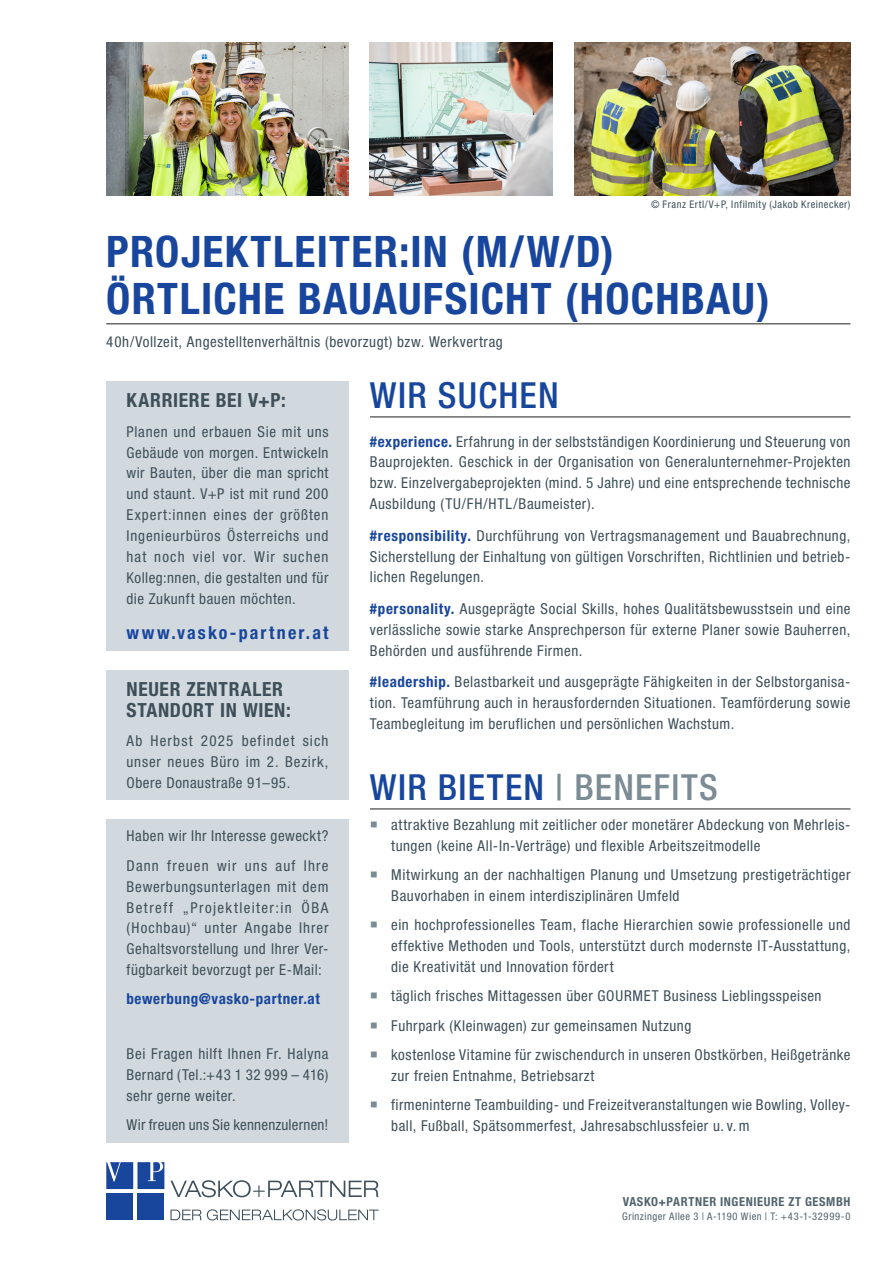
<style>
.page{position:relative;width:893px;height:1263px;background:#fff}
.page>*{position:absolute;margin:0;border:0;box-sizing:border-box;transform-origin:0 0}
.NEU_headline_blau_24_pt{font:700 condensed 43.5px "Helvetica Neue";letter-spacing:.03em;color:#18469d}
.NEU_headline_blau_24_pt-2{font:500 condensed 36px "Helvetica Neue";letter-spacing:.035em;color:#18469d}
.t1{font:700 condensed 19.5px/21px "Helvetica Neue";letter-spacing:.035em;color:#3e4f59}
.t2{font:700 condensed 18px "Helvetica Neue";letter-spacing:.12em;color:#18469d}
.fließtext_80_schwarz{font:condensed 15px/20.9px "Helvetica Neue";letter-spacing:.035em;color:#3e4f59;text-align:justify}
.fließtext_80_schwarz-2{font:condensed 15px "Helvetica Neue";letter-spacing:.015em;color:#3e4f59}
.fließtext_80_schwarz-3{font:700 condensed 15px "Helvetica Neue";letter-spacing:.04em;color:#18469d}
.t3{font:700 condensed 12.45px "Helvetica Neue";letter-spacing:.05em;color:#52646e}
.t4{font:condensed 10.5px "Helvetica Neue";letter-spacing:.045em;color:#52646e}
.NEU_bildtext_blau_8_11{font:condensed 10.5px "Helvetica Neue";letter-spacing:.05em;color:#3e4f59}
.s1{font-weight:700;color:#18469d}
.s2{color:#7b8c95}
</style>
<div class="page">
<svg style="left:170px;top:1209px;width:208px;height:11px"></svg>
<svg style="left:170px;top:1180px;width:208px;height:17px"></svg>
<svg style="left:106px;top:1162px;width:58px;height:27px;background:#4268af"></svg>
<div style="left:106px;top:1193px;width:27px;height:27px;background:#18469d"></div>
<div style="left:137px;top:1193px;width:27px;height:27px;background:#18469d"></div>
<div style="left:106px;top:381px;width:243px;height:270px;background:#d1d9de"></div>
<div style="left:106px;top:819px;width:243px;height:323px;background:#d1d9de"></div>
<div style="left:106px;top:670px;width:243px;height:130px;background:#d1d9de"></div>
<hr style="left:106px;top:324px;width:744px;height:1px;background:#231f20">
<hr style="left:370px;top:417px;width:480px;height:1px;background:#231f20">
<img style="left:106px;top:43px;width:243px;height:153px">
<img style="left:574px;top:43px;width:276px;height:153px">
<img style="left:370px;top:43px;width:183px;height:153px">
<hr style="left:370px;top:809px;width:480px;height:1px;background:#231f20">
<p class="NEU_bildtext_blau_8_11" style="left:651px;top:199px;width:201px">© Franz Ertl/V+P, Infilmity (Jakob Kreinecker)</p>
<p class="NEU_headline_blau_24_pt" style="left:106px;top:226px;width:509px">PROJEKTLEITER:IN (M/W/D)</p>
<p class="NEU_headline_blau_24_pt" style="left:106px;top:272px;width:665px">ÖRTLICHE BAUAUFSICHT (HOCHBAU)</p>
<p class="fließtext_80_schwarz" style="left:106px;top:331px;width:398px">40h/Vollzeit, Angestelltenverhältnis (bevorzugt) bzw. Werkvertrag</p>
<p class="NEU_headline_blau_24_pt-2" style="left:370px;top:374px;width:190px">WIR SUCHEN</p>
<p class="fließtext_80_schwarz" style="left:370px;top:431px;width:482px"><span class="s1">#experience.</span> Erfahrung in der selbstständigen Koordinierung und Steuerung von Bauprojekten. Geschick in der Organisation von Generalunternehmer-Projekten bzw. Einzelvergabeprojekten (mind. 5 Jahre) und eine entsprechende technische Ausbildung (TU/FH/HTL/Baumeister).</p>
<p class="fließtext_80_schwarz" style="left:370px;top:525px;width:482px"><span class="s1">#responsibility.</span> Durchführung von Vertragsmanagement und Bauabrechnung, Sicherstellung der Einhaltung von gültigen Vorschriften, Richtlinien und betrieb&shy;lichen Regelungen.</p>
<p class="fließtext_80_schwarz" style="left:370px;top:598px;width:482px"><span class="s1">#personality.</span> Ausgeprägte Social Skills, hohes Qualitätsbewusstsein und eine verlässliche sowie starke Ansprechperson für externe Planer sowie Bauherren, Behörden und ausführende Firmen.</p>
<p class="fließtext_80_schwarz" style="left:370px;top:671px;width:482px"><span class="s1">#leadership.</span> Belastbarkeit und ausgeprägte Fähigkeiten in der Selbstorganisa&shy;tion. Teamführung auch in herausfordernden Situationen. Teamförderung sowie Teambegleitung im beruflichen und persönlichen Wachstum.</p>
<h3 class="t1" style="left:126px;top:389px;width:161px">KARRIERE BEI V+P:</h3>
<p class="fließtext_80_schwarz" style="left:126px;top:421px;width:204px">Planen und erbauen Sie mit uns Gebäude von morgen. Entwickeln wir Bauten, über die man spricht und staunt. V+P ist mit rund 200<br>Expert:innen eines der größten Ingenieurbüros Österreichs und hat noch viel vor. Wir suchen Kolleg:nnen, die gestalten und für die Zukunft bauen möchten.</p>
<p class="t2" style="left:126px;top:621px;width:203px">www.vasko-partner.at</p>
<h3 class="t1" style="left:126px;top:678px;width:166px">NEUER ZENTRALER<br>STANDORT IN WIEN:</h3>
<p class="fließtext_80_schwarz" style="left:126px;top:730px;width:203px">Ab Herbst 2025 befindet sich unser neues Büro im 2. Bezirk, Obere Donaustraße 91–95.</p>
<p class="NEU_headline_blau_24_pt-2" style="left:370px;top:766px;width:349px">WIR BIETEN <span class="s2">| BENEFITS</span></p>
<p class="fließtext_80_schwarz" style="left:126px;top:826px;width:203px">Haben wir Ihr Interesse geweckt?</p>
<p class="fließtext_80_schwarz" style="left:126px;top:855px;width:204px">Dann freuen wir uns auf Ihre Bewerbungsunterlagen mit dem Betreff „Projektleiter:in ÖBA (Hochbau)“ unter Angabe Ihrer Gehaltsvorstellung und Ihrer Ver&shy;fügbarkeit bevorzugt per E-Mail:</p>
<p class="fließtext_80_schwarz-3" style="left:126px;top:990px;width:195px">bewerbung@vasko-partner.at</p>
<p class="fließtext_80_schwarz" style="left:126px;top:1043px;width:203px">Bei Fragen hilft Ihnen Fr. Halyna Bernard (Tel.:+43 1 32 999 – 416) sehr gerne weiter.</p>
<p class="fließtext_80_schwarz-2" style="left:126px;top:1116px;width:203px">Wir freuen uns Sie kennenzulernen!</p>
<p class="fließtext_80_schwarz" style="left:391px;top:814px;width:461px;text-indent:-21px"><span class="s2">○</span> attraktive Bezahlung mit zeitlicher oder monetärer Abdeckung von Mehrleis&shy;tungen (keine All-In-Verträge) und flexible Arbeitszeitmodelle</p>
<p class="fließtext_80_schwarz" style="left:391px;top:864px;width:461px;text-indent:-21px"><span class="s2">○</span> Mitwirkung an der nachhaltigen Planung und Umsetzung prestigeträchtiger<br>Bauvorhaben in einem interdisziplinären Umfeld</p>
<p class="fließtext_80_schwarz" style="left:391px;top:914px;width:461px;text-indent:-21px"><span class="s2">○</span> ein hochprofessionelles Team, flache Hierarchien sowie professionelle und effektive Methoden und Tools, unterstützt durch modernste IT-Ausstattung, die Kreativität und Innovation fördert</p>
<p class="fließtext_80_schwarz" style="left:370px;top:986px;width:453px"><span class="s2">○</span> täglich frisches Mittagessen über GOURMET Business Lieblingsspeisen</p>
<p class="fließtext_80_schwarz" style="left:370px;top:1015px;width:323px"><span class="s2">○</span> Fuhrpark (Kleinwagen) zur gemeinsamen Nutzung</p>
<p class="fließtext_80_schwarz" style="left:391px;top:1044px;width:461px;text-indent:-21px"><span class="s2">○</span> kostenlose Vitamine für zwischendurch in unseren Obstkörben, Heißgetränke zur freien Entnahme, Betriebsarzt</p>
<p class="fließtext_80_schwarz" style="left:391px;top:1094px;width:461px;text-indent:-21px"><span class="s2">○</span> firmeninterne Teambuilding- und Freizeitveranstaltungen wie Bowling, Volley&shy;ball, Fußball, Spätsommerfest, Jahresabschlussfeier u. v. m</p>
<p class="t3" style="left:623px;top:1194px;width:229px">VASKO+PARTNER INGENIEURE ZT GESMBH</p>
<p class="t4" style="left:622px;top:1211px;width:230px">Grinzinger Allee 3 | A-1190 Wien | T: +43-1-32999-0</p>
</div>
